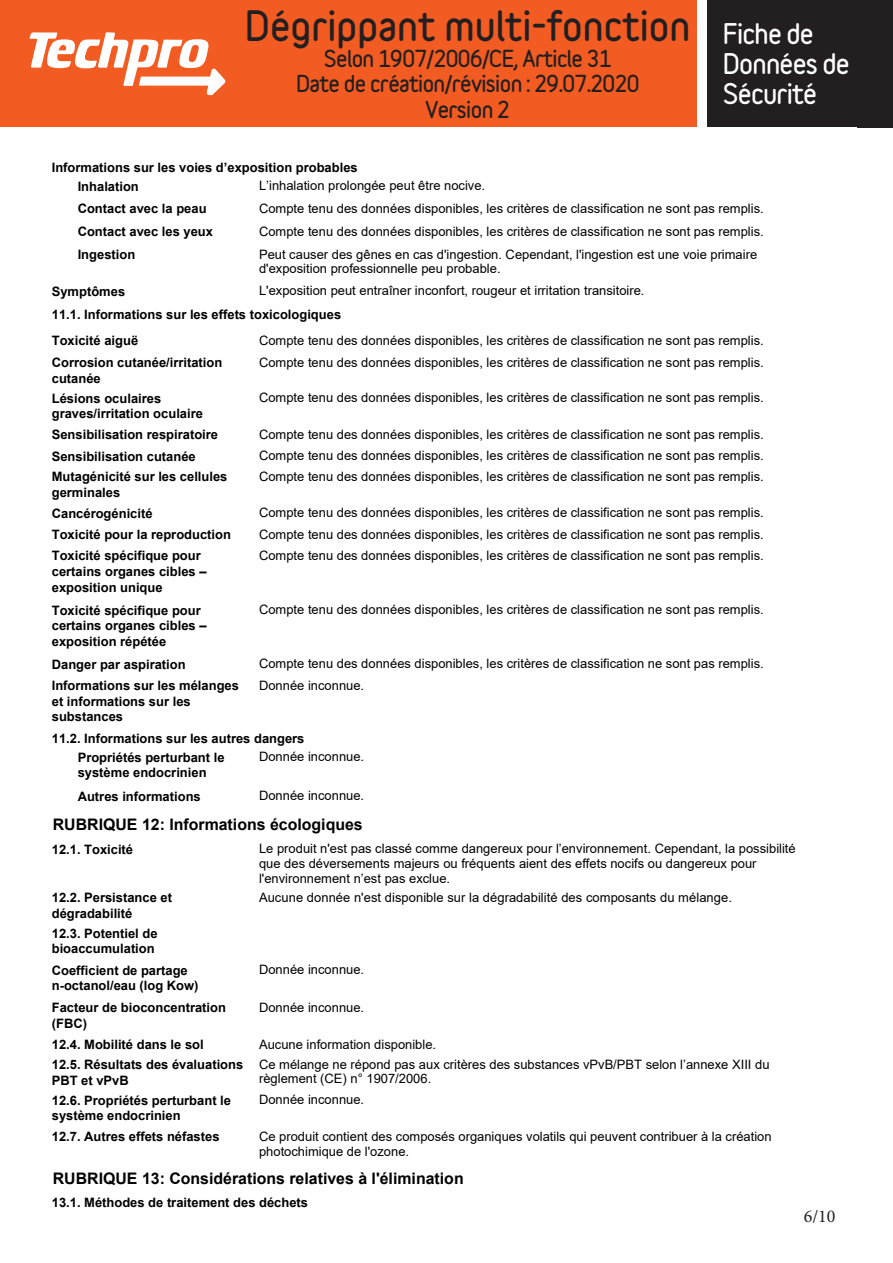
<style>
.page{position:relative;width:893px;height:1263px;background:#fff}
.page>*{position:absolute;margin:0;border:0;box-sizing:border-box;transform-origin:0 0}
.t1{font:900 37.5px "Variable";color:#231f20}
.t2{font:900 25.5px/30px "Variable";letter-spacing:-.03em;color:#fff}
.t3{font:900 21px/25.5px "Variable";letter-spacing:-.03em;color:#231f20;text-align:center}
.t4{font:18px "Minion Pro";color:#231f20}
.t5{font:700 15.9px "Arial";color:#000001}
.t6{font:12.9px/14.7px "Arial";color:#000001}
.t7{font:700 12.9px/15.6px "Arial";color:#000001}
</style>
<div class="page">
<div style="left:0;top:0;width:723px;height:128px;background:#f25b21"></div>
<div style="left:702px;top:0;width:191px;height:128px;background:#231f20"></div>
<div style="left:697px;top:0;width:10px;height:128px;background:#fff"></div>
<svg style="left:29px;top:32px;width:197px;height:63px"></svg>
<h1 class="t1" style="left:245px;top:1px;width:447px">Dégrippant multi-fonction</h1>
<h3 class="t3" style="left:296px;top:45px;width:345px">Selon 1907/2006/CE, Article 31<br>Date de création/révision : 29.07.2020<br>Version 2</h3>
<p class="t7" style="left:78px;top:158px;width:282px;line-height:19px;text-indent:-26px">Informations sur les voies d’exposition probables<br>Inhalation</p>
<p class="t6" style="left:259px;top:178px;width:228px">L’inhalation prolongée peut être nocive.</p>
<h2 class="t2" style="left:723px;top:19px;width:128px">Fiche de<br>Données de<br>Sécurité</h2>
<p class="t7" style="left:78px;top:201px;width:130px">Contact avec la peau</p>
<p class="t6" style="left:259px;top:201px;width:506px">Compte tenu des données disponibles, les critères de classification ne sont pas remplis.</p>
<p class="t7" style="left:78px;top:224px;width:137px">Contact avec les yeux</p>
<p class="t6" style="left:259px;top:224px;width:506px">Compte tenu des données disponibles, les critères de classification ne sont pas remplis.</p>
<p class="t7" style="left:78px;top:247px;width:59px">Ingestion</p>
<p class="t6" style="left:259px;top:247px;width:500px">Peut causer des gênes en cas d'ingestion. Cependant, l'ingestion est une voie primaire d'exposition professionnelle peu probable.</p>
<p class="t7" style="left:52px;top:284px;width:75px">Symptômes</p>
<p class="t6" style="left:259px;top:283px;width:387px">L'exposition peut entraîner inconfort, rougeur et irritation transitoire.</p>
<p class="t7" style="left:52px;top:301px;width:291px;line-height:26.5px">11.1. Informations sur les effets toxicologiques<br>Toxicité aiguë</p>
<p class="t6" style="left:259px;top:333px;width:506px">Compte tenu des données disponibles, les critères de classification ne sont pas remplis.</p>
<p class="t7" style="left:52px;top:355px;width:172px">Corrosion cutanée/irritation</p>
<p class="t6" style="left:259px;top:355px;width:506px">Compte tenu des données disponibles, les critères de classification ne sont pas remplis.</p>
<p class="t7" style="left:52px;top:368px;width:111px;line-height:20.1px">cutanée<br>Lésions oculaires</p>
<p class="t6" style="left:259px;top:390px;width:506px">Compte tenu des données disponibles, les critères de classification ne sont pas remplis.</p>
<p class="t7" style="left:52px;top:403px;width:168px;line-height:21px">graves/irritation oculaire<br>Sensibilisation respiratoire</p>
<p class="t6" style="left:259px;top:427px;width:506px">Compte tenu des données disponibles, les critères de classification ne sont pas remplis.</p>
<p class="t7" style="left:52px;top:449px;width:145px">Sensibilisation cutanée</p>
<p class="t6" style="left:259px;top:448px;width:506px">Compte tenu des données disponibles, les critères de classification ne sont pas remplis.</p>
<p class="t7" style="left:52px;top:469px;width:177px">Mutagénicité sur les cellules</p>
<p class="t6" style="left:259px;top:468px;width:506px">Compte tenu des données disponibles, les critères de classification ne sont pas remplis.</p>
<p class="t7" style="left:52px;top:482px;width:102px;line-height:21px">germinales<br>Cancérogénicité</p>
<p class="t6" style="left:259px;top:505px;width:506px">Compte tenu des données disponibles, les critères de classification ne sont pas remplis.</p>
<p class="t7" style="left:52px;top:527px;width:181px">Toxicité pour la reproduction</p>
<p class="t6" style="left:259px;top:527px;width:506px">Compte tenu des données disponibles, les critères de classification ne sont pas remplis.</p>
<p class="t7" style="left:52px;top:548px;width:156px">Toxicité spécifique pour certains organes cibles – exposition unique</p>
<p class="t6" style="left:259px;top:548px;width:506px">Compte tenu des données disponibles, les critères de classification ne sont pas remplis.</p>
<p class="t7" style="left:52px;top:602px;width:156px">Toxicité spécifique pour certains organes cibles – exposition répétée</p>
<p class="t6" style="left:259px;top:602px;width:506px">Compte tenu des données disponibles, les critères de classification ne sont pas remplis.</p>
<p class="t7" style="left:52px;top:656px;width:135px">Danger par aspiration</p>
<p class="t6" style="left:259px;top:656px;width:506px">Compte tenu des données disponibles, les critères de classification ne sont pas remplis.</p>
<p class="t7" style="left:52px;top:678px;width:189px">Informations sur les mélanges</p>
<p class="t6" style="left:259px;top:678px;width:107px">Donnée inconnue.</p>
<p class="t7" style="left:52px;top:694px;width:140px">et informations sur les substances</p>
<p class="t7" style="left:78px;top:729px;width:228px;line-height:19px;text-indent:-26px">11.2. Informations sur les autres dangers<br>Propriétés perturbant le</p>
<p class="t7" style="left:78px;top:765px;width:130px">système endocrinien</p>
<p class="t6" style="left:259px;top:749px;width:107px">Donnée inconnue.</p>
<p class="t7" style="left:78px;top:788px;width:125px">Autres informations</p>
<p class="t6" style="left:259px;top:788px;width:107px">Donnée inconnue.</p>
<p class="t5" style="left:53px;top:813px;width:311px">RUBRIQUE 12: Informations écologiques</p>
<p class="t7" style="left:52px;top:841px;width:83px">12.1. Toxicité</p>
<p class="t6" style="left:259px;top:841px;width:538px">Le produit n'est pas classé comme dangereux pour l’environnement. Cependant, la possibilité que des déversements majeurs ou fréquents aient des effets nocifs ou dangereux pour l'environnement n’est pas exclue.</p>
<p class="t7" style="left:52px;top:890px;width:122px">12.2. Persistance et</p>
<p class="t6" style="left:259px;top:890px;width:474px">Aucune donnée n'est disponible sur la dégradabilité des composants du mélange.</p>
<p class="t7" style="left:52px;top:903px;width:107px;line-height:20.1px">dégradabilité<br>12.3. Potentiel de</p>
<p class="t7" style="left:52px;top:938px;width:138px;line-height:21px">bioaccumulation<br>Coefficient de partage</p>
<p class="t7" style="left:52px;top:978px;width:148px">n-octanol/eau (log Kow)</p>
<p class="t6" style="left:259px;top:962px;width:107px">Donnée inconnue.</p>
<p class="t7" style="left:52px;top:1000px;width:176px">Facteur de bioconcentration (FBC)</p>
<p class="t6" style="left:259px;top:1000px;width:107px">Donnée inconnue.</p>
<p class="t7" style="left:52px;top:1037px;width:153px">12.4. Mobilité dans le sol</p>
<p class="t6" style="left:259px;top:1034px;width:512px;line-height:20.1px">Aucune information disponible.<br>Ce mélange ne répond pas aux critères des substances vPvB/PBT selon l’annexe XIII du</p>
<p class="t6" style="left:259px;top:1071px;width:174px">règlement (CE) n° 1907/2006.</p>
<p class="t7" style="left:52px;top:1057px;width:193px">12.5. Résultats des évaluations<br>PBT et vPvB</p>
<p class="t7" style="left:52px;top:1092px;width:181px">12.6. Propriétés perturbant le</p>
<p class="t6" style="left:259px;top:1092px;width:107px">Donnée inconnue.</p>
<p class="t7" style="left:52px;top:1105px;width:169px;line-height:21px">système endocrinien<br>12.7. Autres effets néfastes</p>
<p class="t6" style="left:259px;top:1129px;width:514px">Ce produit contient des composés organiques volatils qui peuvent contribuer à la création photochimique de l'ozone.</p>
<p class="t5" style="left:53px;top:1167px;width:412px">RUBRIQUE 13: Considérations relatives à l'élimination</p>
<p class="t7" style="left:52px;top:1195px;width:258px">13.1. Méthodes de traitement des déchets</p>
<h3 class="t4" style="left:804px;top:1204px;width:33px">6/10</h3>
</div>
